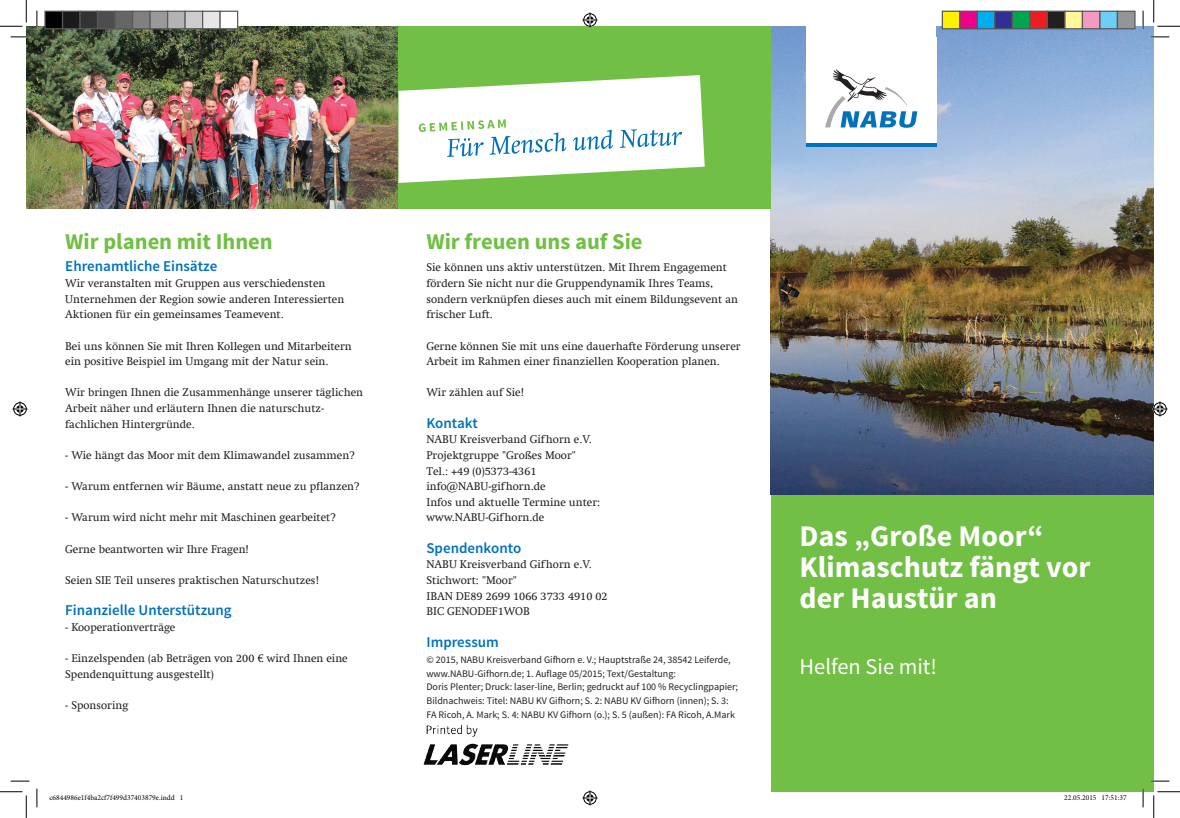
<style>
.page{position:relative;width:1180px;height:818px;background:#fff}
.page>*{position:absolute;margin:0;border:0;box-sizing:border-box;transform-origin:0 0}
.t1{font:700 30px/31.2px "Source Sans Pro";color:#fff}
.t2{font:700 22.5px "Source Sans Pro";color:#71bf44}
.t3{font:22.5px "Source Sans Pro";color:#fff}
.t4{font:600 15px "Source Sans Pro";color:#0072bc}
.t5{font:11.25px/15.6px "Swift Com";color:#231f20}
.t6{font:10px/13.8px "Source Sans Pro";color:#231f20}
.t7{font:7.5px "Minion Pro";color:#000}
</style>
<div class="page">
<img style="left:770px;top:26px;width:383px;height:469px">
<div style="left:770px;top:495px;width:383px;height:297px;background:#71bf44"></div>
<div style="left:806px;top:37px;width:130px;height:107px;background:#fff"></div>
<svg style="left:825px;top:69px;width:92px;height:59px"></svg>
<hr style="left:806px;top:144px;width:130px;height:3px;background:#0072bc">
<div style="left:806px;top:26px;width:130px;height:11px;background:#fff"></div>
<img style="left:26px;top:26px;width:372px;height:183px">
<div style="left:398px;top:26px;width:372px;height:183px;background:#71bf44"></div>
<svg style="left:398px;top:75px;width:306px;height:108px;background:#dfefde"></svg>
<svg style="left:11px;top:36px;width:18px;height:2px"></svg>
<svg style="left:1150px;top:36px;width:19px;height:2px"></svg>
<svg style="left:11px;top:780px;width:18px;height:2px"></svg>
<svg style="left:1150px;top:780px;width:19px;height:2px"></svg>
<svg style="left:36px;top:11px;width:2px;height:18px"></svg>
<svg style="left:36px;top:788px;width:2px;height:19px"></svg>
<svg style="left:1142px;top:11px;width:1px;height:18px"></svg>
<svg style="left:1142px;top:788px;width:1px;height:19px"></svg>
<svg style="left:0;top:0;width:27px;height:27px"></svg>
<svg style="left:0;top:791px;width:27px;height:27px"></svg>
<svg style="left:1153px;top:0;width:26px;height:27px"></svg>
<svg style="left:1153px;top:791px;width:26px;height:27px"></svg>
<svg style="left:582px;top:13px;width:15px;height:15px"></svg>
<svg style="left:582px;top:790px;width:15px;height:15px"></svg>
<svg style="left:13px;top:401px;width:15px;height:15px"></svg>
<svg style="left:1152px;top:401px;width:15px;height:15px"></svg>
<div style="left:45px;top:11px;width:18px;height:18px;background:#000"></div>
<div style="left:44px;top:11px;width:19px;height:18px;border:1px solid #595959"></div>
<div style="left:63px;top:11px;width:17px;height:18px;background:#1a1a1a"></div>
<div style="left:62px;top:11px;width:19px;height:18px;border:1px solid #595959"></div>
<div style="left:80px;top:11px;width:18px;height:18px;background:#333"></div>
<div style="left:79px;top:11px;width:19px;height:18px;border:1px solid #595959"></div>
<div style="left:98px;top:11px;width:17px;height:18px;background:#4d4d4d"></div>
<div style="left:97px;top:11px;width:19px;height:18px;border:1px solid #595959"></div>
<div style="left:115px;top:11px;width:18px;height:18px;background:#666"></div>
<div style="left:114px;top:11px;width:19px;height:18px;border:1px solid #595959"></div>
<div style="left:133px;top:11px;width:17px;height:18px;background:#808080"></div>
<div style="left:132px;top:11px;width:19px;height:18px;border:1px solid #595959"></div>
<div style="left:150px;top:11px;width:18px;height:18px;background:#999"></div>
<div style="left:149px;top:11px;width:19px;height:18px;border:1px solid #595959"></div>
<div style="left:168px;top:11px;width:17px;height:18px;background:#b3b3b3"></div>
<div style="left:167px;top:11px;width:19px;height:18px;border:1px solid #595959"></div>
<div style="left:185px;top:11px;width:18px;height:18px;background:#ccc"></div>
<div style="left:184px;top:11px;width:19px;height:18px;border:1px solid #595959"></div>
<div style="left:203px;top:11px;width:17px;height:18px;background:#e6e6e6"></div>
<div style="left:202px;top:11px;width:19px;height:18px;border:1px solid #595959"></div>
<div style="left:220px;top:11px;width:18px;height:18px;background:#fff"></div>
<div style="left:219px;top:11px;width:19px;height:18px;border:1px solid #595959"></div>
<div style="left:942px;top:11px;width:17px;height:18px;background:#fff101"></div>
<div style="left:941px;top:11px;width:19px;height:18px;border:1px solid #595959"></div>
<div style="left:959px;top:11px;width:18px;height:18px;background:#ed028c"></div>
<div style="left:959px;top:11px;width:18px;height:18px;border:1px solid #595959"></div>
<div style="left:977px;top:11px;width:17px;height:18px;background:#00aeef"></div>
<div style="left:976px;top:11px;width:19px;height:18px;border:1px solid #595959"></div>
<div style="left:994px;top:11px;width:18px;height:18px;background:#2e3092"></div>
<div style="left:994px;top:11px;width:18px;height:18px;border:1px solid #595959"></div>
<div style="left:1012px;top:11px;width:17px;height:18px;background:#00a54f"></div>
<div style="left:1011px;top:11px;width:19px;height:18px;border:1px solid #595959"></div>
<div style="left:1029px;top:11px;width:18px;height:18px;background:#ee1d23"></div>
<div style="left:1029px;top:11px;width:18px;height:18px;border:1px solid #595959"></div>
<div style="left:1047px;top:11px;width:17px;height:18px;background:#231f20"></div>
<div style="left:1046px;top:11px;width:19px;height:18px;border:1px solid #595959"></div>
<div style="left:1064px;top:11px;width:18px;height:18px;background:#fff79a"></div>
<div style="left:1064px;top:11px;width:18px;height:18px;border:1px solid #595959"></div>
<div style="left:1082px;top:11px;width:17px;height:18px;background:#f499c2"></div>
<div style="left:1081px;top:11px;width:19px;height:18px;border:1px solid #595959"></div>
<div style="left:1099px;top:11px;width:18px;height:18px;background:#6bcff6"></div>
<div style="left:1099px;top:11px;width:18px;height:18px;border:1px solid #595959"></div>
<div style="left:1117px;top:11px;width:17px;height:18px;background:#939598"></div>
<div style="left:1116px;top:11px;width:19px;height:18px;border:1px solid #595959"></div>
<img style="left:423px;top:724px;width:146px;height:42px">
<h2 class="t2" style="left:65px;top:227px;width:209px">Wir planen mit Ihnen</h2>
<h3 class="t4" style="left:65px;top:257px;width:153px">Ehrenamtliche Einsätze</h3>
<p class="t5" style="left:65px;top:275px;width:280px">Wir veranstalten mit Gruppen aus verschiedensten<br>Unternehmen der Region sowie anderen Interessierten<br>Aktionen für ein gemeinsames Teamevent.</p>
<p class="t5" style="left:65px;top:338px;width:288px">Bei uns können Sie mit Ihren Kollegen und Mitarbeitern ein positive Beispiel im Umgang mit der Natur sein.</p>
<p class="t5" style="left:65px;top:385px;width:299px">Wir bringen Ihnen die Zusammenhänge unserer täglichen<br>Arbeit näher und erläutern Ihnen die naturschutz&shy;fachlichen Hintergründe.</p>
<p class="t5" style="left:65px;top:447px;width:291px">- Wie hängt das Moor mit dem Klimawandel zusammen?</p>
<p class="t5" style="left:65px;top:478px;width:295px">- Warum entfernen wir Bäume, anstatt neue zu pflanzen?</p>
<p class="t5" style="left:65px;top:510px;width:272px">- Warum wird nicht mehr mit Maschinen gearbeitet?</p>
<p class="t5" style="left:65px;top:541px;width:185px">Gerne beantworten wir Ihre Fragen!</p>
<p class="t5" style="left:65px;top:572px;width:255px">Seien SIE Teil unseres praktischen Naturschutzes!</p>
<h3 class="t4" style="left:65px;top:601px;width:168px">Finanzielle Unterstützung</h3>
<p class="t5" style="left:65px;top:619px;width:112px">- Kooperationverträge</p>
<p class="t5" style="left:65px;top:650px;width:284px">- Einzelspenden (ab Beträgen von 200 € wird Ihnen eine<br>Spendenquittung ausgestellt)</p>
<p class="t5" style="left:65px;top:697px;width:65px">- Sponsoring</p>
<h2 class="t2" style="left:426px;top:227px;width:217px">Wir freuen uns auf Sie</h2>
<p class="t5" style="left:426px;top:260px;width:313px">Sie können uns aktiv unterstützen. Mit Ihrem Engagement fördern Sie nicht nur die Gruppendynamik Ihres Teams, sondern verknüpfen dieses auch mit einem Bildungsevent an frischer Luft.</p>
<p class="t5" style="left:426px;top:338px;width:315px">Gerne können Sie mit uns eine dauerhafte Förderung unserer<br>Arbeit im Rahmen einer finanziellen Kooperation planen.</p>
<p class="t5" style="left:426px;top:385px;width:99px">Wir zählen auf Sie!</p>
<h3 class="t4" style="left:426px;top:413px;width:53px">Kontakt</h3>
<p class="t5" style="left:426px;top:432px;width:175px">NABU Kreisverband Gifhorn e.V.<br>Projektgruppe "Großes Moor"<br>Tel.: +49 (0)5373-4361 info@NABU-gifhorn.de<br>Infos und aktuelle Termine unter: www.NABU-Gifhorn.de</p>
<h3 class="t4" style="left:426px;top:538px;width:96px">Spendenkonto</h3>
<p class="t5" style="left:426px;top:557px;width:183px">NABU Kreisverband Gifhorn e.V.<br>Stichwort: "Moor"<br>IBAN DE89 2699 1066 3733 4910 02<br>BIC GENODEF1WOB</p>
<h3 class="t4" style="left:426px;top:633px;width:74px">Impressum</h3>
<p class="t6" style="left:426px;top:653px;width:313px">© 2015, NABU Kreisverband Gifhorn e. V.; Hauptstraße 24, 38542 Leiferde, www.NABU-Gifhorn.de; 1. Auflage 05/2015; Text/Gestaltung:<br>Doris Plenter; Druck: laser-line, Berlin; gedruckt auf 100 % Recyclingpapier; Bildnachweis: Titel: NABU KV Gifhorn; S. 2: NABU KV Gifhorn (innen); S. 3:<br>FA Ricoh, A. Mark; S. 4: NABU KV Gifhorn (o.); S. 5 (außen): FA Ricoh, A.Mark</p>
<h1 class="t1" style="left:799px;top:521px;width:292px">Das „Große Moor“<br>Klimaschutz fängt vor der Haustür an</h1>
<h2 class="t3" style="left:799px;top:652px;width:139px">Helfen Sie mit!</h2>
<p class="t7" style="left:49px;top:792px;width:136px">c6844986e1f4ba2cf7f499d37403879e.indd 1</p>
<p class="t7" style="left:1064px;top:792px;width:64px">22.05.2015 17:51:37</p>
</div>
